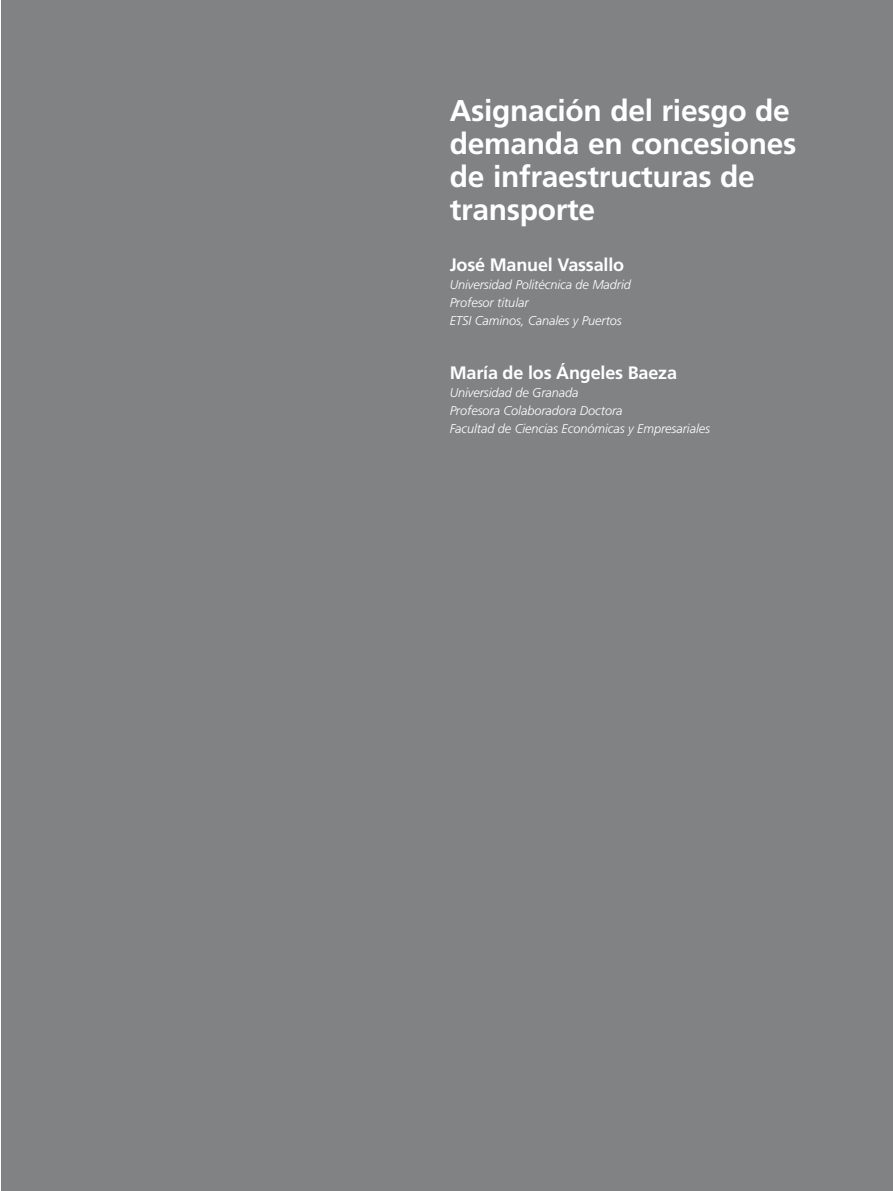
<style>
.page{position:relative;width:893px;height:1191px;background:#fff}
.page>*{position:absolute;margin:0;border:0;box-sizing:border-box;transform-origin:0 0}
.t1{font:700 30px/33px "Frutiger";letter-spacing:-.01em;color:#fff}
.t2{font:700 18px "Frutiger";letter-spacing:-.01em;color:#fff}
.t3{font:italic 300 12.75px/18px "Frutiger";letter-spacing:-.005em;color:#fff}
</style>
<div class="page">
<div style="left:1px;top:0;width:892px;height:1191px;background:#808284"></div>
<h1 class="t1" style="left:450px;top:97px;width:348px">Asignación del riesgo de demanda en concesiones de infraestructuras de transporte</h1>
<h2 class="t2" style="left:450px;top:258px;width:176px">José Manuel Vassallo</h2>
<p class="t3" style="left:450px;top:277px;width:183px">Universidad Politécnica de Madrid<br>Profesor titular<br>ETSI Caminos, Canales y Puertos</p>
<h2 class="t2" style="left:450px;top:366px;width:229px">María de los Ángeles Baeza</h2>
<p class="t3" style="left:450px;top:385px;width:262px">Universidad de Granada<br>Profesora Colaboradora Doctora<br>Facultad de Ciencias Económicas y Empresariales</p>
</div>
